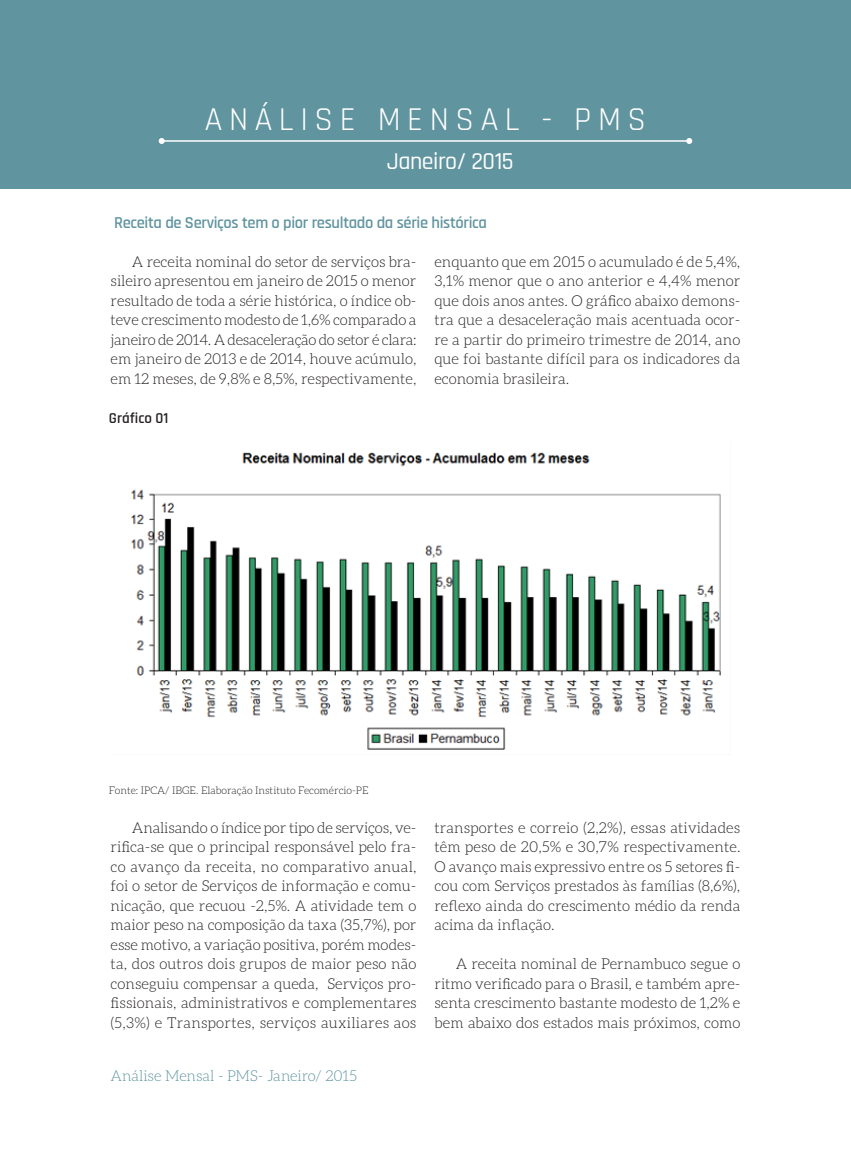
<style>
.page{position:relative;width:851px;height:1149px;background:#fff}
.page>*{position:absolute;margin:0;border:0;box-sizing:border-box;transform-origin:0 0}
.t1{font:33px "Rajdhani";letter-spacing:.2em;color:#fff}
.corpoParagrafo{font:500 24px "Rajdhani";letter-spacing:-.02em;color:#fff}
.corpoParagrafo-2{font:600 16.5px "Rajdhani";letter-spacing:-.02em;color:#60949f}
.corpoParagrafo-3{font:300 15px/19.5px "Aleo";color:#231f20;text-align:justify}
.graficoDadosClaro{font:300 15px "Aleo";letter-spacing:-.005em;color:#60949f}
.Estilo_de_parágrafo{font:600 15px "Rajdhani";color:#231f20}
.corpoParagrafo-4{font:300 10.5px "Aleo";color:#231f20}
</style>
<div class="page">
<div style="left:0;top:0;width:850px;height:189px;background:#60949f"></div>
<hr style="left:162px;top:140px;width:527px;height:2px;background:#fff">
<svg style="left:159px;top:138px;width:6px;height:6px"></svg>
<svg style="left:686px;top:138px;width:6px;height:6px"></svg>
<img style="left:130px;top:452px;width:591px;height:298px">
<p class="t1" style="left:205px;top:101px;width:443px">ANÁLISE MENSAL - PMS</p>
<p class="corpoParagrafo" style="left:386px;top:147px;width:128px">Janeiro/ 2015</p>
<p class="corpoParagrafo-2" style="left:114px;top:212px;width:374px">Receita de Serviços tem o pior resultado da série histórica</p>
<p class="corpoParagrafo-3" style="left:111px;top:251px;width:307px;text-indent:21px">A receita nominal do setor de serviços bra&shy;sileiro apresentou em janeiro de 2015 o menor resultado de toda a série histórica, o índice ob&shy;teve crescimento modesto de 1,6% comparado a janeiro de 2014. A desaceleração do setor é clara: em janeiro de 2013 e de 2014, houve acúmulo, em 12 meses, de 9,8% e 8,5%, respectivamente,</p>
<p class="corpoParagrafo-3" style="left:434px;top:251px;width:307px">enquanto que em 2015 o acumulado é de 5,4%, 3,1% menor que o ano anterior e 4,4% menor que dois anos antes. O gráfico abaixo demons&shy;tra que a desaceleração mais acentuada ocor&shy;re a partir do primeiro trimestre de 2014, ano que foi bastante difícil para os indicadores da economia brasileira.</p>
<p class="Estilo_de_parágrafo" style="left:109px;top:409px;width:61px">Gráfico 01</p>
<p class="corpoParagrafo-4" style="left:109px;top:784px;width:261px">Fonte: IPCA/ IBGE. Elaboração Instituto Fecomércio-PE</p>
<p class="corpoParagrafo-3" style="left:111px;top:817px;width:307px;text-indent:21px">Analisando o índice por tipo de serviços, ve&shy;rifica-se que o principal responsável pelo fra&shy;co avanço da receita, no comparativo anual, foi o setor de Serviços de informação e comu&shy;nicação, que recuou -2,5%. A atividade tem o maior peso na composição da taxa (35,7%), por esse motivo, a variação positiva, porém modes&shy;ta, dos outros dois grupos de maior peso não conseguiu compensar a queda, Serviços pro&shy;fissionais, administrativos e complementares (5,3%) e Transportes, serviços auxiliares aos</p>
<p class="corpoParagrafo-3" style="left:434px;top:817px;width:307px">transportes e correio (2,2%), essas atividades têm peso de 20,5% e 30,7% respectivamente.<br>O avanço mais expressivo entre os 5 setores fi&shy;cou com Serviços prestados às famílias (8,6%), reflexo ainda do crescimento médio da renda acima da inflação.</p>
<p class="corpoParagrafo-3" style="left:434px;top:953px;width:307px;text-indent:21px">A receita nominal de Pernambuco segue o ritmo verificado para o Brasil, e também apre&shy;senta crescimento bastante modesto de 1,2% e bem abaixo dos estados mais próximos, como</p>
<p class="graficoDadosClaro" style="left:111px;top:1067px;width:248px">Análise Mensal - PMS- Janeiro/ 2015</p>
</div>
